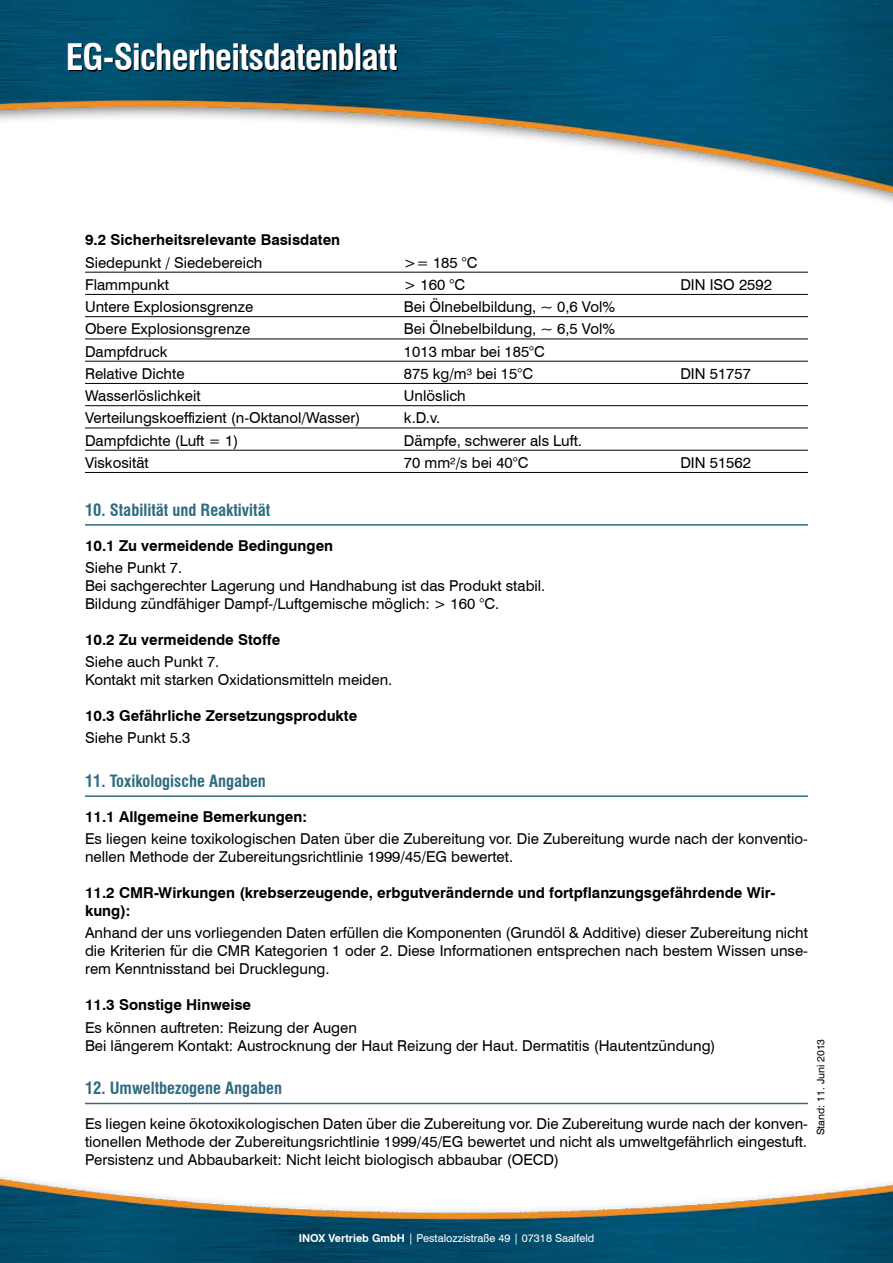
<style>
.page{position:relative;width:893px;height:1263px;background:#fff}
.page>*{position:absolute;margin:0;border:0;box-sizing:border-box;transform-origin:0 0}
.t1{font:700 condensed 35.7px "Swiss 721 BT";letter-spacing:-.025em;color:#fff}
.t2{font:700 condensed 16.5px "Swiss 721 BT";color:#306b81}
.t3{font:15px/18px "Swiss 721 BT";color:#000}
.t4{font:700 15px/18px "Swiss 721 BT";color:#000}
.t5{font:10.95px "Swiss 721 BT";color:#fff}
.t6{font:10.5px "Swiss 721 BT";color:#000}
.s1{font-weight:700}
</style>
<div class="page">
<img style="left:0;top:0;width:893px;height:1263px">
<svg style="left:69px;top:43px;width:329px;height:28px;background:#002636"></svg>
<hr style="left:85px;top:272px;width:723px;height:1px;background:#000">
<hr style="left:85px;top:294px;width:723px;height:1px;background:#000">
<hr style="left:85px;top:316px;width:723px;height:1px;background:#000">
<hr style="left:85px;top:339px;width:723px;height:1px;background:#000">
<hr style="left:85px;top:361px;width:723px;height:1px;background:#000">
<hr style="left:85px;top:383px;width:723px;height:1px;background:#000">
<hr style="left:85px;top:405px;width:723px;height:1px;background:#000">
<hr style="left:85px;top:428px;width:723px;height:1px;background:#000">
<hr style="left:85px;top:450px;width:723px;height:1px;background:#000">
<hr style="left:85px;top:472px;width:723px;height:1px;background:#000">
<hr style="left:85px;top:524px;width:723px;height:2px;background:#306b81">
<hr style="left:85px;top:795px;width:723px;height:2px;background:#306b81">
<hr style="left:85px;top:1103px;width:723px;height:1px;background:#306b81">
<h1 class="t1" style="left:66px;top:36px;width:333px">EG-Sicherheitsdatenblatt</h1>
<p class="t4" style="left:85px;top:231px;width:257px">9.2 Sicherheitsrelevante Basisdaten</p>
<p class="t3" style="left:85px;top:253px;width:179px">Siedepunkt / Siedebereich</p>
<p class="t3" style="left:404px;top:253px;width:75px">&gt;= 185 °C</p>
<p class="t3" style="left:85px;top:275px;width:85px">Flammpunkt</p>
<p class="t3" style="left:404px;top:275px;width:63px">&gt; 160 °C</p>
<p class="t3" style="left:680px;top:275px;width:93px">DIN ISO 2592</p>
<p class="t3" style="left:85px;top:298px;width:170px">Untere Explosionsgrenze</p>
<p class="t3" style="left:404px;top:298px;width:213px">Bei Ölnebelbildung, ~ 0,6 Vol%</p>
<p class="t3" style="left:85px;top:320px;width:167px">Obere Explosionsgrenze</p>
<p class="t3" style="left:404px;top:320px;width:213px">Bei Ölnebelbildung, ~ 6,5 Vol%</p>
<p class="t3" style="left:85px;top:342px;width:84px">Dampfdruck</p>
<p class="t3" style="left:404px;top:342px;width:142px">1013 mbar bei 185°C</p>
<p class="t3" style="left:85px;top:364px;width:101px">Relative Dichte</p>
<p class="t3" style="left:404px;top:364px;width:131px">875 kg/m³ bei 15°C</p>
<p class="t3" style="left:680px;top:364px;width:72px">DIN 51757</p>
<p class="t3" style="left:85px;top:387px;width:117px">Wasserlöslichkeit</p>
<p class="t3" style="left:404px;top:387px;width:63px">Unlöslich</p>
<p class="t3" style="left:85px;top:409px;width:277px">Verteilungskoeffizient (n-Oktanol/Wasser)</p>
<p class="t3" style="left:404px;top:409px;width:38px">k.D.v.</p>
<p class="t3" style="left:85px;top:431px;width:155px">Dampfdichte (Luft = 1)</p>
<p class="t3" style="left:404px;top:431px;width:180px">Dämpfe, schwerer als Luft.</p>
<p class="t3" style="left:85px;top:453px;width:65px">Viskosität</p>
<p class="t3" style="left:404px;top:453px;width:126px">70 mm²/s bei 40°C</p>
<p class="t3" style="left:680px;top:453px;width:72px">DIN 51562</p>
<p class="t2" style="left:85px;top:500px;width:187px">10. Stabilität und Reaktivität</p>
<p class="t4" style="left:85px;top:536px;width:250px">10.1 Zu vermeidende Bedingungen</p>
<p class="t3" style="left:85px;top:558px;width:462px">Siehe Punkt 7.<br>Bei sachgerechter Lagerung und Handhabung ist das Produkt stabil.<br>Bildung zündfähiger Dampf-/Luftgemische möglich: &gt; 160 °C.</p>
<p class="t4" style="left:85px;top:630px;width:197px">10.2 Zu vermeidende Stoffe</p>
<p class="t3" style="left:85px;top:653px;width:309px">Siehe auch Punkt 7.<br>Kontakt mit starken Oxidationsmitteln meiden.</p>
<p class="t4" style="left:85px;top:707px;width:274px">10.3 Gefährliche Zersetzungsprodukte</p>
<p class="t3" style="left:85px;top:729px;width:107px">Siehe Punkt 5.3</p>
<p class="t2" style="left:85px;top:771px;width:182px">11. Toxikologische Angaben</p>
<p class="t4" style="left:85px;top:807px;width:223px">11.1 Allgemeine Bemerkungen:</p>
<p class="t3" style="left:85px;top:830px;width:724px">Es liegen keine toxikologischen Daten über die Zubereitung vor. Die Zubereitung wurde nach der konventio&shy;nellen Methode der Zubereitungsrichtlinie 1999/45/EG bewertet.</p>
<p class="t4" style="left:85px;top:884px;width:692px">11.2 CMR-Wirkungen (krebserzeugende, erbgutverändernde und fortpflanzungsgefährdende Wir&shy;kung):</p>
<p class="t3" style="left:85px;top:924px;width:724px;text-align:justify">Anhand der uns vorliegenden Daten erfüllen die Komponenten (Grundöl &amp; Additive) dieser Zubereitung nicht die Kriterien für die CMR Kategorien 1 oder 2. Diese Informationen entsprechen nach bestem Wissen unse&shy;rem Kenntnisstand bei Drucklegung.</p>
<p class="t4" style="left:85px;top:996px;width:168px">11.3 Sonstige Hinweise</p>
<p class="t3" style="left:85px;top:1018px;width:632px">Es können auftreten: Reizung der Augen<br>Bei längerem Kontakt: Austrocknung der Haut Reizung der Haut. Dermatitis (Hautentzündung)</p>
<p class="t2" style="left:85px;top:1078px;width:198px">12. Umweltbezogene Angaben</p>
<p class="t3" style="left:85px;top:1115px;width:724px;text-align:justify">Es liegen keine ökotoxikologischen Daten über die Zubereitung vor. Die Zubereitung wurde nach der konven&shy;tionellen Methode der Zubereitungsrichtlinie 1999/45/EG bewertet und nicht als umweltgefährlich eingestuft.<br>Persistenz und Abbaubarkeit: Nicht leicht biologisch abbaubar (OECD)</p>
<p class="t6" style="left:814px;top:1135px;width:98px;rotate:-90deg">Stand: 11. Juni 2013</p>
<p class="t5" style="left:299px;top:1231px;width:297px"><span class="s1">INOX Vertrieb GmbH</span> | Pestalozzistraße 49 | 07318 Saalfeld</p>
</div>
